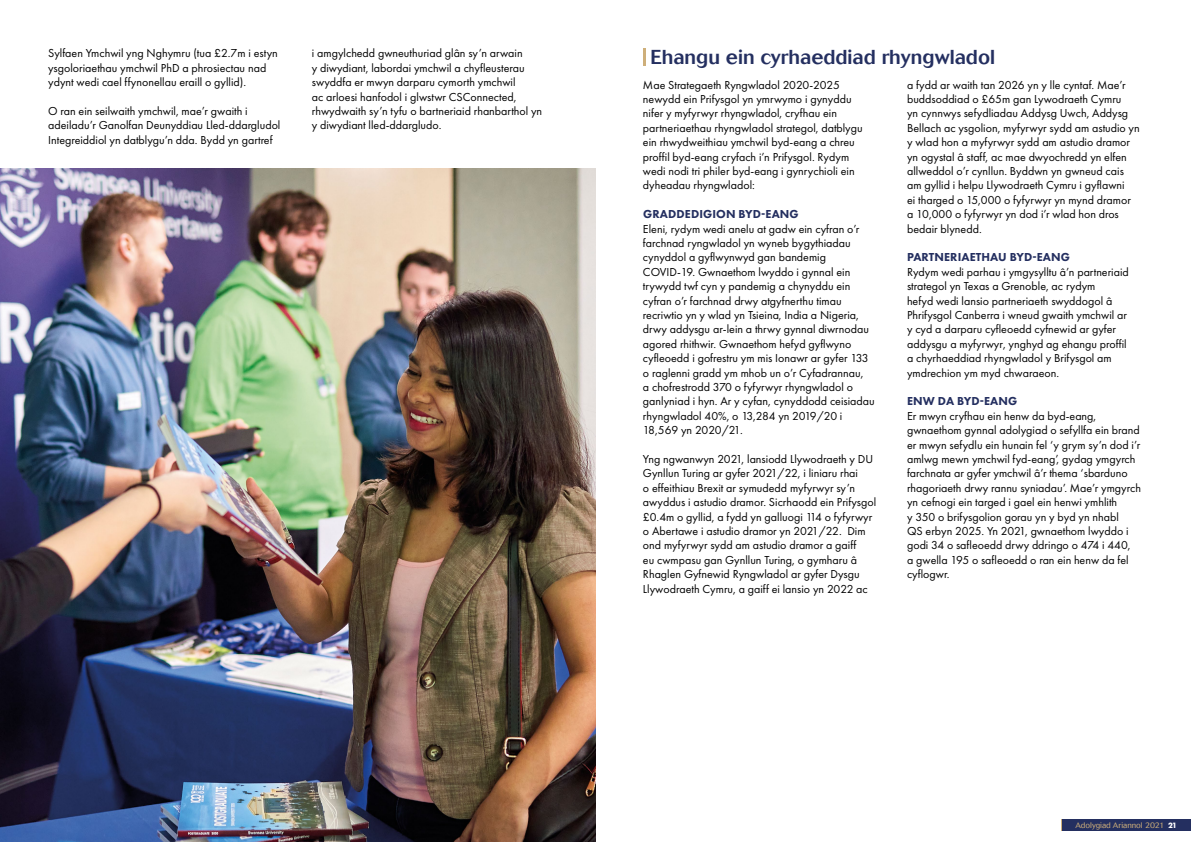
<style>
.page{position:relative;width:1191px;height:842px;background:#fff}
.page>*{position:absolute;margin:0;border:0;box-sizing:border-box;transform-origin:0 0}
.t1{font:500 20px "Cosmos BQ";color:#242f60}
.t2{font:12px/14.4px "Futura PT";color:#000}
.t3{font:800 12px "Futura PT";letter-spacing:.01em;color:#242f60}
.t4{font:300 8px "Cosmos BQ";color:#ceaf7a}
.s1{font-family:"Futura PT";font-weight:700;color:#fff}
</style>
<div class="page">
<div style="left:1061px;top:820px;width:129px;height:11px;background:#242f60"></div>
<hr style="left:643px;top:48px;width:3px;height:17px;background:#ceaf7a">
<img style="left:0;top:169px;width:595px;height:673px">
<p class="t2" style="left:48px;top:46px;width:231px">Sylfaen Ymchwil yng Nghymru (tua £2.7m i estyn ysgoloriaethau ymchwil PhD a phrosiectau nad ydynt wedi cael ffynonellau eraill o gyllid).</p>
<p class="t2" style="left:48px;top:104px;width:234px">O ran ein seilwaith ymchwil, mae’r gwaith i adeiladu’r Ganolfan Deunyddiau Lled-ddargludol<br>Integreiddiol yn datblygu’n dda. Bydd yn gartref</p>
<p class="t2" style="left:312px;top:46px;width:232px">i amgylchedd gwneuthuriad glân sy’n arwain<br>y diwydiant, labordai ymchwil a chyfleusterau swyddfa er mwyn darparu cymorth ymchwil<br>ac arloesi hanfodol i glwstwr CSConnected, rhwydwaith sy’n tyfu o bartneriaid rhanbarthol yn y diwydiant lled-ddargludo.</p>
<p class="t1" style="left:650px;top:45px;width:346px">Ehangu ein cyrhaeddiad rhyngwladol</p>
<p class="t2" style="left:643px;top:77px;width:221px">Mae Strategaeth Ryngwladol 2020-2025 newydd ein Prifysgol yn ymrwymo i gynyddu nifer y myfyrwyr rhyngwladol, cryfhau ein partneriaethau rhyngwladol strategol, datblygu ein rhwydweithiau ymchwil byd-eang a chreu proffil byd-eang cryfach i’n Prifysgol. Rydym wedi nodi tri philer byd-eang i gynrychioli ein dyheadau rhyngwladol:</p>
<p class="t3" style="left:643px;top:207px;width:157px">GRADDEDIGION BYD-EANG</p>
<p class="t2" style="left:643px;top:221px;width:233px">Eleni, rydym wedi anelu at gadw ein cyfran o’r farchnad ryngwladol yn wyneb bygythiadau cynyddol a gyflwynwyd gan bandemig COVID-19. Gwnaethom lwyddo i gynnal ein trywydd twf cyn y pandemig a chynyddu ein cyfran o’r farchnad drwy atgyfnerthu timau recriwtio yn y wlad yn Tsieina, India a Nigeria, drwy addysgu ar-lein a thrwy gynnal diwrnodau agored rhithwir. Gwnaethom hefyd gyflwyno cyfleoedd i gofrestru ym mis Ionawr ar gyfer 133 o raglenni gradd ym mhob un o’r Cyfadrannau,<br>a chofrestrodd 370 o fyfyrwyr rhyngwladol o ganlyniad i hyn. Ar y cyfan, cynyddodd ceisiadau rhyngwladol 40%, o 13,284 yn 2019/20 i 18,569 yn 2020/21.</p>
<p class="t2" style="left:643px;top:452px;width:235px">Yng ngwanwyn 2021, lansiodd Llywodraeth y DU Gynllun Turing ar gyfer 2021/22, i liniaru rhai<br>o effeithiau Brexit ar symudedd myfyrwyr sy’n awyddus i astudio dramor. Sicrhaodd ein Prifysgol £0.4m o gyllid, a fydd yn galluogi 114 o fyfyrwyr o Abertawe i astudio dramor yn 2021/22. Dim ond myfyrwyr sydd am astudio dramor a gaiff<br>eu cwmpasu gan Gynllun Turing, o gymharu â Rhaglen Gyfnewid Ryngwladol ar gyfer Dysgu Llywodraeth Cymru, a gaiff ei lansio yn 2022 ac</p>
<p class="t2" style="left:907px;top:77px;width:234px">a fydd ar waith tan 2026 yn y lle cyntaf. Mae’r buddsoddiad o £65m gan Lywodraeth Cymru<br>yn cynnwys sefydliadau Addysg Uwch, Addysg Bellach ac ysgolion, myfyrwyr sydd am astudio yn y wlad hon a myfyrwyr sydd am astudio dramor yn ogystal â staff, ac mae dwyochredd yn elfen allweddol o’r cynllun. Byddwn yn gwneud cais am gyllid i helpu Llywodraeth Cymru i gyflawni<br>ei tharged o 15,000 o fyfyrwyr yn mynd dramor a 10,000 o fyfyrwyr yn dod i’r wlad hon dros bedair blynedd.</p>
<p class="t3" style="left:907px;top:250px;width:164px">PARTNERIAETHAU BYD-EANG</p>
<p class="t2" style="left:907px;top:264px;width:223px">Rydym wedi parhau i ymgysylltu â’n partneriaid strategol yn Texas a Grenoble, ac rydym<br>hefyd wedi lansio partneriaeth swyddogol â Phrifysgol Canberra i wneud gwaith ymchwil ar y cyd a darparu cyfleoedd cyfnewid ar gyfer addysgu a myfyrwyr, ynghyd ag ehangu proffil a chyrhaeddiad rhyngwladol y Brifysgol am ymdrechion ym myd chwaraeon.</p>
<p class="t3" style="left:907px;top:394px;width:112px">ENW DA BYD-EANG</p>
<p class="t2" style="left:907px;top:408px;width:235px">Er mwyn cryfhau ein henw da byd-eang, gwnaethom gynnal adolygiad o sefyllfa ein brand er mwyn sefydlu ein hunain fel ‘y grym sy’n dod i’r amlwg mewn ymchwil fyd-eang’, gydag ymgyrch farchnata ar gyfer ymchwil â’r thema ‘sbarduno rhagoriaeth drwy rannu syniadau’. Mae’r ymgyrch yn cefnogi ein targed i gael ein henwi ymhlith<br>y 350 o brifysgolion gorau yn y byd yn nhabl<br>QS erbyn 2025. Yn 2021, gwnaethom lwyddo i godi 34 o safleoedd drwy ddringo o 474 i 440,<br>a gwella 195 o safleoedd o ran ein henw da fel cyflogwr.</p>
<p class="t4" style="left:1075px;top:821px;width:103px">Adolygiad Ariannol 2021 <span class="s1">21</span></p>
</div>
